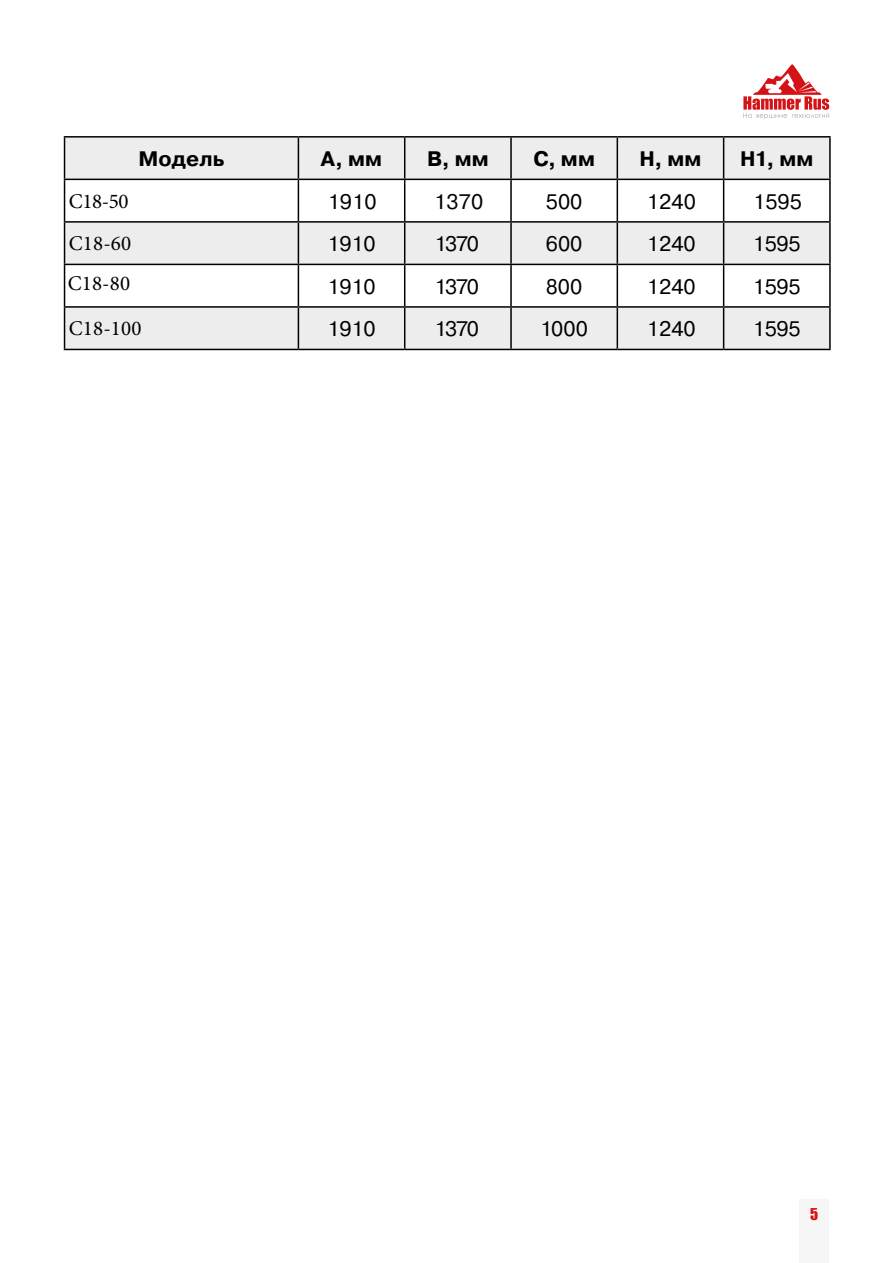
<style>
.page{position:relative;width:893px;height:1263px;background:#fff}
.page>*{position:absolute;margin:0;border:0;box-sizing:border-box;transform-origin:0 0}
.t1{font:21px "Pragmatica C";letter-spacing:-.005em;color:#000}
.t2{font:700 21px "Pragmatica C";letter-spacing:.005em;color:#000}
.t3{font:21px "Minion Pro";letter-spacing:.005em;color:#000}
.t4{font:15px "Impact";color:#d51317}
</style>
<div class="page">
<div style="left:799px;top:1199px;width:30px;height:64px;background:#f6f6f6"></div>
<svg style="left:743px;top:64px;width:86px;height:55px"></svg>
<svg style="left:65px;top:138px;width:764px;height:126px;fill:#ededed"></svg>
<svg style="left:299px;top:138px;width:424px;height:126px"></svg>
<div style="left:65px;top:308px;width:764px;height:41px;background:#ededed"></div>
<div style="left:298px;top:307px;width:107px;height:42px;background:#ededed"></div>
<div style="left:405px;top:307px;width:106px;height:42px;background:#ededed"></div>
<div style="left:511px;top:307px;width:106px;height:42px;background:#ededed"></div>
<div style="left:617px;top:307px;width:107px;height:42px;background:#ededed"></div>
<hr style="left:64px;top:136px;width:234px;height:2px;background:#000">
<hr style="left:64px;top:138px;width:1px;height:41px;background:#000">
<hr style="left:298px;top:136px;width:107px;height:2px;background:#000">
<hr style="left:298px;top:138px;width:1px;height:41px;background:#000">
<hr style="left:405px;top:136px;width:106px;height:2px;background:#000">
<hr style="left:404px;top:138px;width:1px;height:41px;background:#000">
<hr style="left:511px;top:136px;width:106px;height:2px;background:#000">
<hr style="left:510px;top:138px;width:2px;height:41px;background:#000">
<hr style="left:617px;top:136px;width:107px;height:2px;background:#000">
<hr style="left:617px;top:138px;width:1px;height:41px;background:#000">
<hr style="left:724px;top:136px;width:107px;height:2px;background:#000">
<hr style="left:723px;top:138px;width:1px;height:41px;background:#000">
<hr style="left:829px;top:138px;width:2px;height:41px;background:#000">
<hr style="left:64px;top:179px;width:234px;height:1px;background:#000">
<hr style="left:64px;top:180px;width:1px;height:41px;background:#000">
<hr style="left:298px;top:179px;width:107px;height:1px;background:#000">
<hr style="left:298px;top:180px;width:1px;height:41px;background:#000">
<hr style="left:405px;top:179px;width:106px;height:1px;background:#000">
<hr style="left:404px;top:180px;width:1px;height:41px;background:#000">
<hr style="left:511px;top:179px;width:106px;height:1px;background:#000">
<hr style="left:510px;top:180px;width:2px;height:41px;background:#000">
<hr style="left:617px;top:179px;width:107px;height:1px;background:#000">
<hr style="left:617px;top:180px;width:1px;height:41px;background:#000">
<hr style="left:724px;top:179px;width:107px;height:1px;background:#000">
<hr style="left:723px;top:180px;width:1px;height:41px;background:#000">
<hr style="left:829px;top:180px;width:2px;height:41px;background:#000">
<hr style="left:64px;top:221px;width:234px;height:2px;background:#000">
<hr style="left:64px;top:223px;width:1px;height:41px;background:#000">
<hr style="left:298px;top:221px;width:107px;height:2px;background:#000">
<hr style="left:298px;top:223px;width:1px;height:41px;background:#000">
<hr style="left:405px;top:221px;width:106px;height:2px;background:#000">
<hr style="left:404px;top:223px;width:1px;height:41px;background:#000">
<hr style="left:511px;top:221px;width:106px;height:2px;background:#000">
<hr style="left:510px;top:223px;width:2px;height:41px;background:#000">
<hr style="left:617px;top:221px;width:107px;height:2px;background:#000">
<hr style="left:617px;top:223px;width:1px;height:41px;background:#000">
<hr style="left:724px;top:221px;width:107px;height:2px;background:#000">
<hr style="left:723px;top:223px;width:1px;height:41px;background:#000">
<hr style="left:829px;top:223px;width:2px;height:41px;background:#000">
<hr style="left:64px;top:264px;width:234px;height:1px;background:#000">
<hr style="left:64px;top:265px;width:1px;height:41px;background:#000">
<hr style="left:298px;top:264px;width:107px;height:1px;background:#000">
<hr style="left:298px;top:265px;width:1px;height:41px;background:#000">
<hr style="left:405px;top:264px;width:106px;height:1px;background:#000">
<hr style="left:404px;top:265px;width:1px;height:41px;background:#000">
<hr style="left:511px;top:264px;width:106px;height:1px;background:#000">
<hr style="left:510px;top:265px;width:2px;height:41px;background:#000">
<hr style="left:617px;top:264px;width:107px;height:1px;background:#000">
<hr style="left:617px;top:265px;width:1px;height:41px;background:#000">
<hr style="left:724px;top:264px;width:107px;height:1px;background:#000">
<hr style="left:723px;top:265px;width:1px;height:41px;background:#000">
<hr style="left:829px;top:265px;width:2px;height:41px;background:#000">
<hr style="left:64px;top:306px;width:234px;height:2px;background:#000">
<hr style="left:64px;top:308px;width:1px;height:41px;background:#000">
<hr style="left:298px;top:306px;width:107px;height:2px;background:#000">
<hr style="left:298px;top:308px;width:1px;height:41px;background:#000">
<hr style="left:405px;top:306px;width:106px;height:2px;background:#000">
<hr style="left:404px;top:308px;width:1px;height:41px;background:#000">
<hr style="left:511px;top:306px;width:106px;height:2px;background:#000">
<hr style="left:510px;top:308px;width:2px;height:41px;background:#000">
<hr style="left:617px;top:306px;width:107px;height:2px;background:#000">
<hr style="left:617px;top:308px;width:1px;height:41px;background:#000">
<hr style="left:724px;top:306px;width:107px;height:2px;background:#000">
<hr style="left:723px;top:308px;width:1px;height:41px;background:#000">
<hr style="left:829px;top:308px;width:2px;height:41px;background:#000">
<hr style="left:64px;top:349px;width:234px;height:1px;background:#000">
<hr style="left:298px;top:349px;width:107px;height:1px;background:#000">
<hr style="left:405px;top:349px;width:106px;height:1px;background:#000">
<hr style="left:511px;top:349px;width:106px;height:1px;background:#000">
<hr style="left:617px;top:349px;width:107px;height:1px;background:#000">
<hr style="left:724px;top:349px;width:107px;height:1px;background:#000">
<p class="t2" style="left:138px;top:147px;width:87px">Модель</p>
<p class="t2" style="left:321px;top:147px;width:63px">А, мм</p>
<p class="t2" style="left:427px;top:147px;width:63px">В, мм</p>
<p class="t2" style="left:533px;top:147px;width:63px">С, мм</p>
<p class="t2" style="left:640px;top:147px;width:63px">Н, мм</p>
<p class="t2" style="left:740px;top:147px;width:75px">Н1, мм</p>
<p class="t3" style="left:69px;top:187px;width:61px">C18-50</p>
<p class="t1" style="left:328px;top:190px;width:50px">1910</p>
<p class="t1" style="left:434px;top:190px;width:51px">1370</p>
<p class="t1" style="left:546px;top:190px;width:38px">500</p>
<p class="t1" style="left:647px;top:190px;width:51px">1240</p>
<p class="t1" style="left:753px;top:190px;width:50px">1595</p>
<p class="t3" style="left:69px;top:229px;width:64px">C18-60</p>
<p class="t1" style="left:327px;top:232px;width:50px">1910</p>
<p class="t1" style="left:434px;top:232px;width:46px">1370</p>
<p class="t1" style="left:546px;top:232px;width:38px">600</p>
<p class="t1" style="left:647px;top:232px;width:50px">1240</p>
<p class="t1" style="left:753px;top:232px;width:50px">1595</p>
<p class="t1" style="left:327px;top:275px;width:50px">1910</p>
<p class="t1" style="left:434px;top:275px;width:46px">1370</p>
<p class="t1" style="left:546px;top:275px;width:38px">800</p>
<p class="t1" style="left:647px;top:275px;width:50px">1240</p>
<p class="t1" style="left:753px;top:275px;width:50px">1595</p>
<p class="t3" style="left:69px;top:315px;width:74px">C18-100</p>
<p class="t1" style="left:327px;top:317px;width:50px">1910</p>
<p class="t1" style="left:434px;top:317px;width:46px">1370</p>
<p class="t1" style="left:540px;top:317px;width:49px">1000</p>
<p class="t1" style="left:647px;top:317px;width:50px">1240</p>
<p class="t1" style="left:753px;top:317px;width:50px">1595</p>
<p class="t3" style="left:68px;top:269px;width:64px">C18-80</p>
<p class="t4" style="left:810px;top:1202px;width:10px">5</p>
</div>
